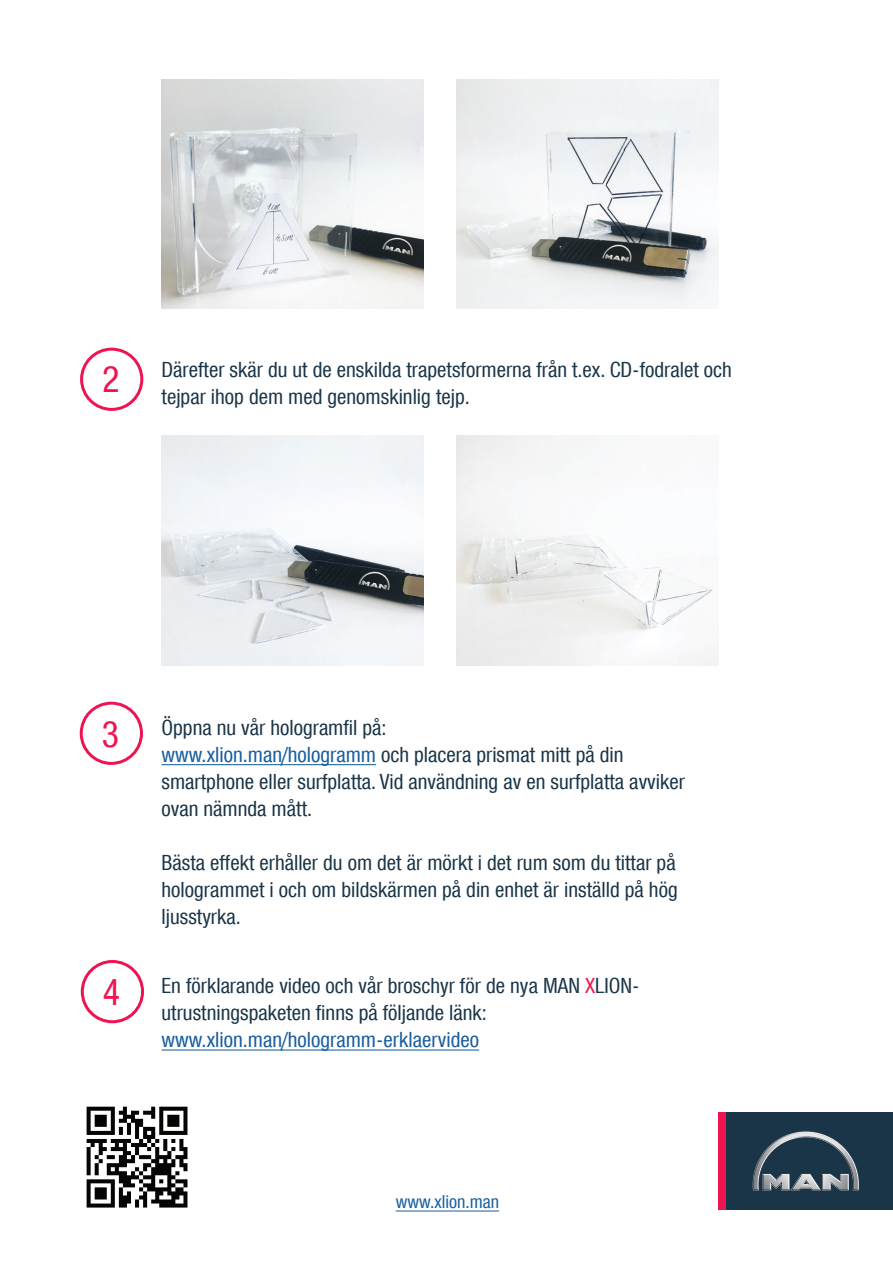
<style>
.page{position:relative;width:893px;height:1263px;background:#fff}
.page>*{position:absolute;margin:0;border:0;box-sizing:border-box;transform-origin:0 0}
.t1{font:36px "Man Global Condensed";color:#ed1450}
.t2{font:21px/27px "Man Global Condensed";color:#1a3548}
.t3{font:21px "Man Global Condensed";color:#175d9e}
.t4{font:18px "Man Global Condensed";color:#175d9e}
.s1{color:#175d9e}
.s2{color:#ed154d}
</style>
<div class="page">
<div style="left:80px;top:348px;width:63px;height:63px;border:3px solid #ed1450;border-radius:50%"></div>
<hr style="left:162px;top:764px;width:214px;height:1px;background:#175d9e">
<div style="left:80px;top:702px;width:63px;height:63px;border:3px solid #ed1450;border-radius:50%"></div>
<hr style="left:162px;top:1049px;width:317px;height:1px;background:#175d9e">
<div style="left:81px;top:960px;width:63px;height:63px;border:3px solid #ed1450;border-radius:50%"></div>
<img style="left:162px;top:79px;width:262px;height:230px">
<img style="left:456px;top:79px;width:263px;height:230px">
<img style="left:162px;top:436px;width:262px;height:229px">
<img style="left:456px;top:436px;width:263px;height:229px">
<svg style="left:86px;top:1106px;width:102px;height:102px"></svg>
<svg style="left:87px;top:1107px;width:100px;height:100px"></svg>
<hr style="left:396px;top:1210px;width:103px;height:1px;background:#175d9e">
<div style="left:719px;top:1112px;width:7px;height:98px;background:#ed1450"></div>
<svg style="left:726px;top:1112px;width:167px;height:98px;background:#2d4556"></svg>
<h1 class="t1" style="left:102px;top:359px;width:19px">2</h1>
<p class="t2" style="left:162px;top:356px;width:572px">Därefter skär du ut de enskilda trapetsformerna från t.ex. CD-fodralet och tejpar ihop dem med genomskinlig tejp.</p>
<h1 class="t1" style="left:102px;top:713px;width:19px">3</h1>
<h1 class="t1" style="left:103px;top:971px;width:19px">4</h1>
<p class="t2" style="left:162px;top:714px;width:525px">Öppna nu vår hologramfil på:<br><span class="s1">www.xlion.man/hologramm</span> och placera prismat mitt på din smartphone eller surfplatta. Vid användning av en surfplatta avviker ovan nämnda mått.</p>
<p class="t2" style="left:162px;top:849px;width:518px;text-align:justify">Bästa effekt erhåller du om det är mörkt i det rum som du tittar på hologrammet i och om bildskärmen på din enhet är inställd på hög ljusstyrka.</p>
<p class="t2" style="left:162px;top:972px;width:479px">En förklarande video och vår broschyr för de nya MAN <span class="s2">X</span>LION&shy;utrustningspaketen finns på följande länk:</p>
<p class="t3" style="left:162px;top:1027px;width:319px">www.xlion.man/hologramm-erklaervideo</p>
<p class="t4" style="left:396px;top:1191px;width:105px">www.xlion.man</p>
</div>
